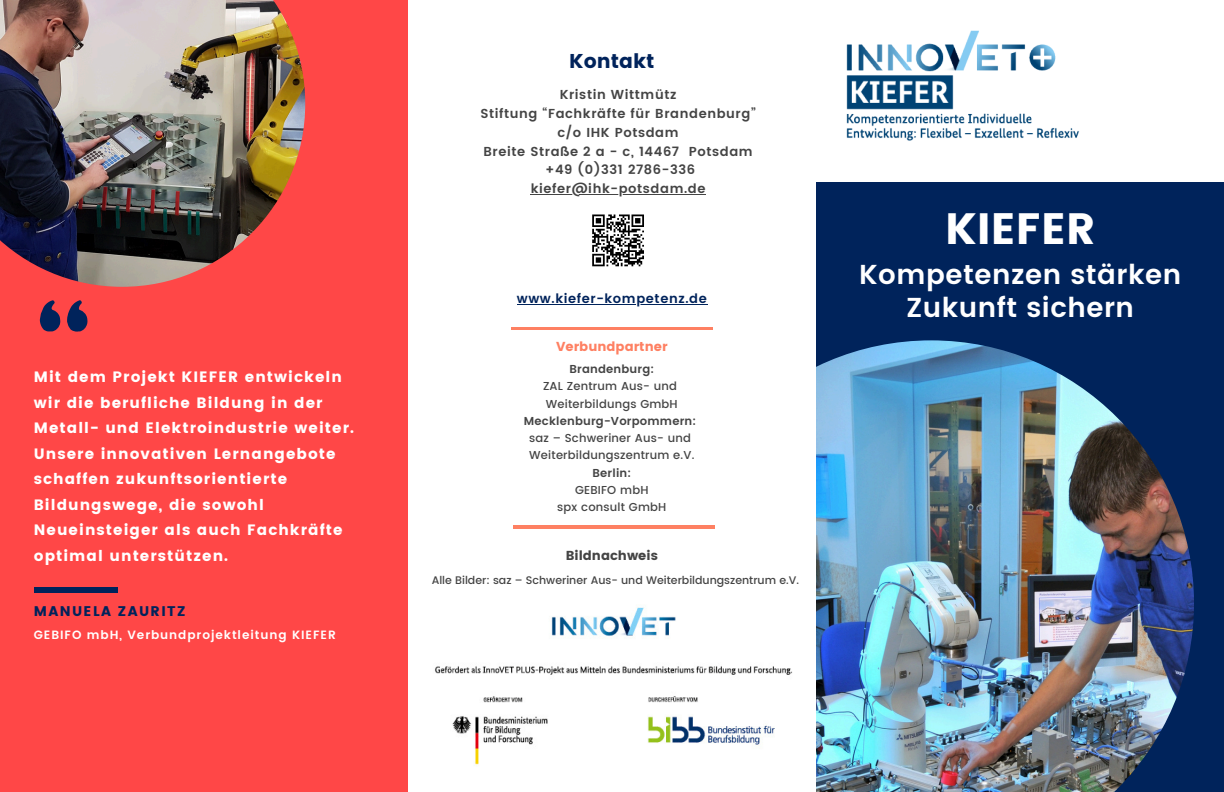
<style>
.page{position:relative;width:1224px;height:792px;background:#fff}
.page>*{position:absolute;margin:0;border:0;box-sizing:border-box;transform-origin:0 0}
.t1{font:164.8px "Brixton TC";color:#00235b}
.t2{font:43.8px "Poppins";color:#fff}
.t3{font:600 27.4px/33px "Poppins";letter-spacing:.02em;color:#fff;text-align:center}
.t4{font:20px "Poppins";color:#00235b}
.t5{font:15px/25.5px "Poppins";letter-spacing:.07em;color:#fff}
.t6{font:14px "Poppins";letter-spacing:.1em;color:#00235b}
.t7{font:600 13px/18.8px "Poppins";letter-spacing:.045em;color:#444;text-align:center}
.t8{font:600 13px "Poppins";letter-spacing:.045em;color:#00235b}
.t9{font:13px "Poppins";color:#fe8062}
.t10{font:13px "Poppins";color:#444}
.t11{font:600 12px "Poppins";letter-spacing:.075em;color:#fff}
.t12{font:500 11.5px "Poppins";letter-spacing:.015em;color:#444}
.t13{font:600 11.5px "Poppins";letter-spacing:.015em;color:#444}
.t14{font:500 11px "Poppins";color:#444}
</style>
<div class="page">
<div style="left:816px;top:183px;width:408px;height:609px;background:#00235b"></div>
<img style="left:846px;top:30px;width:233px;height:111px">
<img style="left:816px;top:340px;width:378px;height:452px">
<hr style="left:511px;top:327px;width:201px;height:3px;background:#fe8062">
<img style="left:435px;top:607px;width:357px;height:158px">
<div style="left:0;top:0;width:408px;height:792px;background:#ff4747"></div>
<hr style="left:513px;top:526px;width:201px;height:3px;background:#fe8062">
<hr style="left:531px;top:194px;width:175px;height:1px;background:#444">
<hr style="left:517px;top:304px;width:190px;height:1px;background:#00235b">
<img style="left:0;top:0;width:305px;height:287px">
<div style="left:34px;top:587px;width:84px;height:6px;background:#00235b"></div>
<svg style="left:592px;top:214px;width:52px;height:53px"></svg>
<h6 class="t1" style="left:34px;top:297px;width:61px">"</h6>
<p class="t5" style="left:34px;top:364px;width:322px">Mit dem Projekt KIEFER entwickeln wir die berufliche Bildung in der<br>Metall- und Elektroindustrie weiter.<br>Unsere innovativen Lernangebote schaffen zukunftsorientierte<br>Bildungswege, die sowohl<br>Neueinsteiger als auch Fachkräfte optimal unterstützen.</p>
<p class="t6" style="left:34px;top:603px;width:153px">MANUELA ZAURITZ</p>
<p class="t11" style="left:34px;top:628px;width:304px">GEBIFO mbH, Verbundprojektleitung KIEFER</p>
<p class="t4" style="left:569px;top:49px;width:87px">Kontakt</p>
<p class="t7" style="left:480px;top:85px;width:277px">Kristin Wittmütz<br>Stiftung “Fachkräfte für Brandenburg” c/o IHK Potsdam<br>Breite Straße 2 a - c, 14467 Potsdam +49 (0)331 2786-336</p>
<p class="t7" style="left:531px;top:179px;width:176px">kiefer@ihk-potsdam.de</p>
<p class="t8" style="left:517px;top:291px;width:192px">www.kiefer-kompetenz.de</p>
<p class="t9" style="left:556px;top:339px;width:113px">Verbundpartner</p>
<p class="t13" style="left:570px;top:363px;width:86px">Brandenburg:</p>
<h5 class="t12" style="left:543px;top:380px;width:135px">ZAL Zentrum Aus- und</h5>
<h4 class="t12" style="left:546px;top:397px;width:133px">Weiterbildungs GmbH</h4>
<h6 class="t13" style="left:524px;top:414px;width:174px">Mecklenburg-Vorpommern:</h6>
<h3 class="t12" style="left:529px;top:432px;width:163px">saz – Schweriner Aus- und</h3>
<h6 class="t12" style="left:529px;top:449px;width:167px">Weiterbildungszentrum e.V.</h6>
<p class="t13" style="left:593px;top:466px;width:40px">Berlin:</p>
<h6 class="t12" style="left:575px;top:483px;width:75px">GEBIFO mbH</h6>
<h6 class="t12" style="left:557px;top:501px;width:111px">spx consult GmbH</h6>
<h1 class="t10" style="left:566px;top:548px;width:94px">Bildnachweis</h1>
<p class="t14" style="left:432px;top:574px;width:369px">Alle Bilder: saz – Schweriner Aus- und Weiterbildungszentrum e.V.</p>
<p class="t2" style="left:945px;top:204px;width:152px">KIEFER</p>
<p class="t3" style="left:859px;top:258px;width:323px">Kompetenzen stärken<br>Zukunft sichern</p>
</div>
